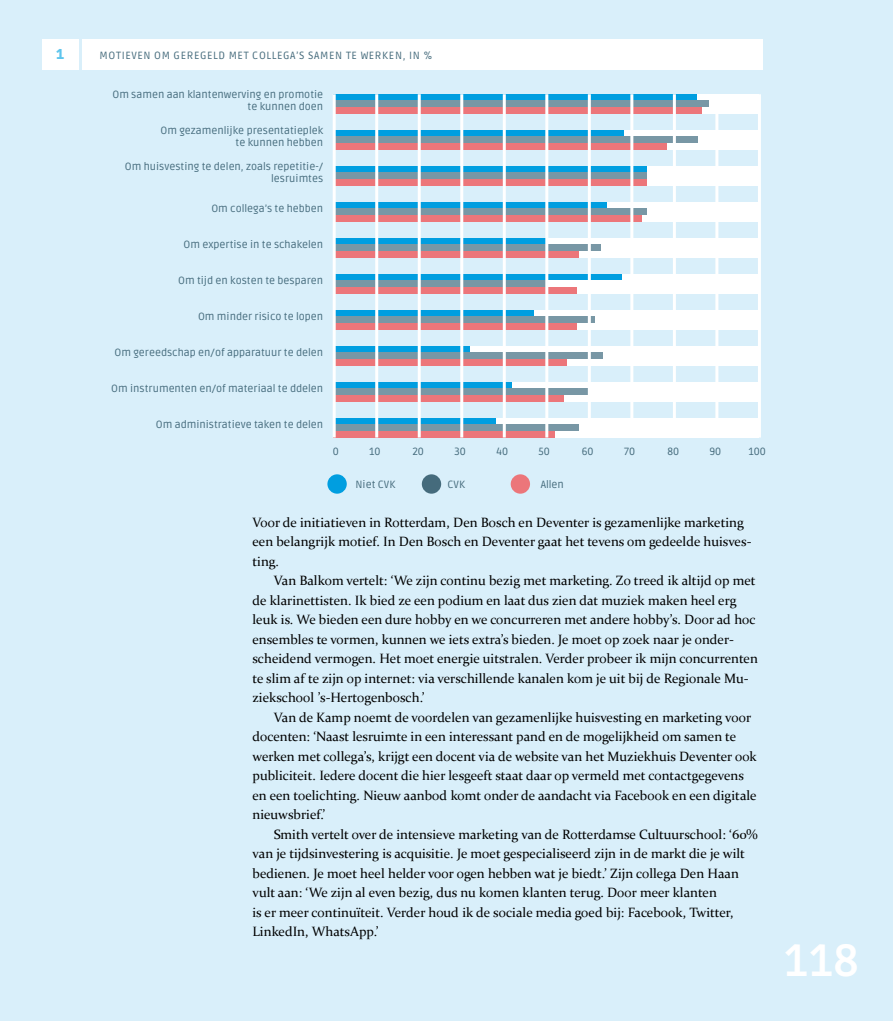
<style>
.page{position:relative;width:893px;height:1021px;background:#fff}
.page>*{position:absolute;margin:0;border:0;box-sizing:border-box;transform-origin:0 0}
.t1{font:700 45px "Ruda";color:#fff}
.t2{font:900 14.1px "Ruda";color:#5ec5ed}
.t3{font:13.5px/19.5px "Constantia";color:#000}
.t4{font:10.5px/12px "Ruda";color:#456b7c;text-align:right}
.t5{font:10.5px "Ruda";letter-spacing:.06em;color:#456b7c}
</style>
<div class="page">
<div style="left:0;top:0;width:893px;height:1020px;background:#d9effa"></div>
<div style="left:82px;top:39px;width:681px;height:31px;background:#fff"></div>
<div style="left:42px;top:39px;width:36px;height:31px;background:#fff"></div>
<div style="left:333px;top:94px;width:426px;height:7px;background:#fff"></div>
<div style="left:333px;top:94px;width:363px;height:7px;background:#009ee0"></div>
<div style="left:333px;top:101px;width:426px;height:6px;background:#fff"></div>
<div style="left:333px;top:107px;width:426px;height:6px;background:#fff"></div>
<div style="left:333px;top:101px;width:376px;height:6px;background:#7897a5"></div>
<div style="left:333px;top:107px;width:369px;height:6px;background:#ec767a"></div>
<div style="left:333px;top:130px;width:426px;height:7px;background:#fff"></div>
<div style="left:333px;top:130px;width:291px;height:7px;background:#009ee0"></div>
<div style="left:333px;top:137px;width:426px;height:6px;background:#fff"></div>
<div style="left:333px;top:143px;width:426px;height:6px;background:#fff"></div>
<div style="left:333px;top:137px;width:365px;height:6px;background:#7897a5"></div>
<div style="left:333px;top:143px;width:334px;height:6px;background:#ec767a"></div>
<div style="left:333px;top:166px;width:426px;height:7px;background:#fff"></div>
<div style="left:333px;top:166px;width:314px;height:7px;background:#009ee0"></div>
<div style="left:333px;top:173px;width:426px;height:6px;background:#fff"></div>
<div style="left:333px;top:179px;width:426px;height:6px;background:#fff"></div>
<div style="left:333px;top:173px;width:314px;height:6px;background:#7897a5"></div>
<div style="left:333px;top:179px;width:314px;height:6px;background:#ec767a"></div>
<div style="left:333px;top:202px;width:426px;height:7px;background:#fff"></div>
<div style="left:333px;top:202px;width:273px;height:7px;background:#009ee0"></div>
<div style="left:333px;top:209px;width:426px;height:6px;background:#fff"></div>
<div style="left:333px;top:215px;width:426px;height:6px;background:#fff"></div>
<div style="left:333px;top:209px;width:314px;height:6px;background:#7897a5"></div>
<div style="left:333px;top:215px;width:309px;height:6px;background:#ec767a"></div>
<div style="left:333px;top:238px;width:426px;height:7px;background:#fff"></div>
<div style="left:333px;top:238px;width:214px;height:7px;background:#009ee0"></div>
<div style="left:333px;top:245px;width:426px;height:6px;background:#fff"></div>
<div style="left:333px;top:251px;width:426px;height:6px;background:#fff"></div>
<div style="left:333px;top:245px;width:268px;height:6px;background:#7897a5"></div>
<div style="left:333px;top:251px;width:246px;height:6px;background:#ec767a"></div>
<div style="left:333px;top:274px;width:426px;height:7px;background:#fff"></div>
<div style="left:333px;top:274px;width:289px;height:7px;background:#009ee0"></div>
<div style="left:333px;top:281px;width:426px;height:6px;background:#fff"></div>
<div style="left:333px;top:287px;width:426px;height:6px;background:#fff"></div>
<div style="left:333px;top:281px;width:214px;height:6px;background:#7897a5"></div>
<div style="left:333px;top:287px;width:244px;height:6px;background:#ec767a"></div>
<div style="left:333px;top:310px;width:426px;height:7px;background:#fff"></div>
<div style="left:333px;top:310px;width:201px;height:7px;background:#009ee0"></div>
<div style="left:333px;top:317px;width:426px;height:6px;background:#fff"></div>
<div style="left:333px;top:323px;width:426px;height:6px;background:#fff"></div>
<div style="left:333px;top:317px;width:262px;height:6px;background:#7897a5"></div>
<div style="left:333px;top:323px;width:244px;height:6px;background:#ec767a"></div>
<div style="left:333px;top:346px;width:426px;height:7px;background:#fff"></div>
<div style="left:333px;top:346px;width:137px;height:7px;background:#009ee0"></div>
<div style="left:333px;top:353px;width:426px;height:6px;background:#fff"></div>
<div style="left:333px;top:359px;width:426px;height:6px;background:#fff"></div>
<div style="left:333px;top:353px;width:270px;height:6px;background:#7897a5"></div>
<div style="left:333px;top:359px;width:234px;height:6px;background:#ec767a"></div>
<div style="left:333px;top:382px;width:426px;height:7px;background:#fff"></div>
<div style="left:333px;top:382px;width:179px;height:7px;background:#009ee0"></div>
<div style="left:333px;top:389px;width:426px;height:6px;background:#fff"></div>
<div style="left:333px;top:395px;width:426px;height:6px;background:#fff"></div>
<div style="left:333px;top:389px;width:256px;height:6px;background:#7897a5"></div>
<div style="left:333px;top:395px;width:231px;height:6px;background:#ec767a"></div>
<div style="left:333px;top:418px;width:426px;height:7px;background:#fff"></div>
<div style="left:333px;top:418px;width:163px;height:7px;background:#009ee0"></div>
<div style="left:333px;top:425px;width:426px;height:6px;background:#fff"></div>
<div style="left:333px;top:431px;width:426px;height:6px;background:#fff"></div>
<div style="left:333px;top:425px;width:246px;height:6px;background:#7897a5"></div>
<div style="left:333px;top:431px;width:222px;height:6px;background:#ec767a"></div>
<hr style="left:333px;top:94px;width:3px;height:343px;background:#fff">
<hr style="left:375px;top:94px;width:3px;height:343px;background:#fff">
<hr style="left:418px;top:94px;width:3px;height:343px;background:#fff">
<hr style="left:460px;top:94px;width:3px;height:343px;background:#fff">
<hr style="left:503px;top:94px;width:3px;height:343px;background:#fff">
<hr style="left:545px;top:94px;width:3px;height:343px;background:#fff">
<hr style="left:588px;top:94px;width:3px;height:343px;background:#fff">
<hr style="left:630px;top:94px;width:3px;height:343px;background:#fff">
<hr style="left:673px;top:94px;width:3px;height:343px;background:#fff">
<hr style="left:715px;top:94px;width:3px;height:343px;background:#fff">
<hr style="left:758px;top:94px;width:3px;height:343px;background:#fff">
<div style="left:327px;top:474px;width:20px;height:19px;background:#009ee0;border-radius:50%"></div>
<div style="left:422px;top:474px;width:19px;height:19px;background:#456b7c;border-radius:50%"></div>
<div style="left:511px;top:474px;width:19px;height:19px;background:#ec767a;border-radius:50%"></div>
<p class="t2" style="left:56px;top:46px;width:9px">1</p>
<p class="t4" style="left:100px;top:49px;width:8px">Mot</p>
<p class="t5" style="left:122px;top:49px;width:312px">ieven om geregeld met collega’s samen te werken, in %</p>
<p class="t4" style="left:112px;top:89px;width:212px">Om samen aan klantenwerving en promotie te kunnen doen</p>
<p class="t4" style="left:161px;top:125px;width:164px">Om gezamenlijke presentatieplek te kunnen hebben</p>
<p class="t4" style="left:125px;top:161px;width:200px">Om huisvesting te delen, zoals repetitie-/ lesruimtes</p>
<p class="t4" style="left:211px;top:203px;width:113px">Om collega’s te hebben</p>
<p class="t4" style="left:183px;top:239px;width:141px">Om expertise in te schakelen</p>
<p class="t4" style="left:178px;top:275px;width:147px">Om tijd en kosten te besparen</p>
<p class="t4" style="left:198px;top:311px;width:127px">Om minder risico te lopen</p>
<p class="t4" style="left:115px;top:347px;width:210px">Om gereedschap en/of apparatuur te delen</p>
<p class="t4" style="left:111px;top:383px;width:213px">Om instrumenten en/of materiaal te ddelen</p>
<p class="t4" style="left:156px;top:419px;width:169px">Om administratieve taken te delen</p>
<p class="t4" style="left:333px;top:445px;width:8px">0</p>
<p class="t4" style="left:369px;top:445px;width:13px">10</p>
<p class="t4" style="left:412px;top:445px;width:13px">20</p>
<p class="t4" style="left:455px;top:445px;width:13px">30</p>
<p class="t4" style="left:496px;top:445px;width:13px">40</p>
<p class="t4" style="left:539px;top:445px;width:13px">50</p>
<p class="t4" style="left:582px;top:445px;width:13px">60</p>
<p class="t4" style="left:624px;top:445px;width:12px">70</p>
<p class="t4" style="left:667px;top:445px;width:13px">80</p>
<p class="t4" style="left:709px;top:445px;width:13px">90</p>
<p class="t4" style="left:749px;top:445px;width:19px">100</p>
<p class="t4" style="left:355px;top:478px;width:40px">N iet CVK</p>
<p class="t4" style="left:447px;top:478px;width:18px">CVK</p>
<p class="t4" style="left:541px;top:478px;width:25px">Allen</p>
<p class="t3" style="left:252px;top:512px;width:501px">Voor de initiatieven in Rotterdam, Den Bosch en Deventer is gezamenlijke marketing een belangrijk motief. In Den Bosch en Deventer gaat het tevens om gedeelde huisves&shy;ting.</p>
<p class="t3" style="left:252px;top:570px;width:507px;text-indent:21px">Van Balkom vertelt: ‘We zijn continu bezig met marketing. Zo treed ik altijd op met de klarinettisten. Ik bied ze een podium en laat dus zien dat muziek maken heel erg leuk is. We bieden een dure hobby en we concurreren met andere hobby’s. Door ad hoc ensembles te vormen, kunnen we iets extra’s bieden. Je moet op zoek naar je onder&shy;scheidend vermogen. Het moet energie uitstralen. Verder probeer ik mijn concurrenten te slim af te zijn op internet: via verschillende kanalen kom je uit bij de Regionale Mu&shy;ziekschool ’s-Hertogenbosch.’</p>
<p class="t3" style="left:252px;top:706px;width:506px;text-indent:21px">Van de Kamp noemt de voordelen van gezamenlijke huisvesting en marketing voor docenten: ‘Naast lesruimte in een interessant pand en de mogelijkheid om samen te werken met collega’s, krijgt een docent via de website van het Muziekhuis Deventer ook publiciteit. Iedere docent die hier lesgeeft staat daar op vermeld met contactgegevens en een toelichting. Nieuw aanbod komt onder de aandacht via Facebook en een digitale nieuwsbrief.’</p>
<p class="t3" style="left:252px;top:823px;width:507px;text-indent:21px">Smith vertelt over de intensieve marketing van de Rotterdamse Cultuurschool: ‘60% van je tijdsinvestering is acquisitie. Je moet gespecialiseerd zijn in de markt die je wilt bedienen. Je moet heel helder voor ogen hebben wat je biedt.’ Zijn collega Den Haan vult aan: ‘We zijn al even bezig, dus nu komen klanten terug. Door meer klanten<br>is er meer continuïteit. Verder houd ik de sociale media goed bij: Facebook, Twitter, LinkedIn, WhatsApp.’</p>
<h1 class="t1" style="left:784px;top:934px;width:77px">118</h1>
</div>
